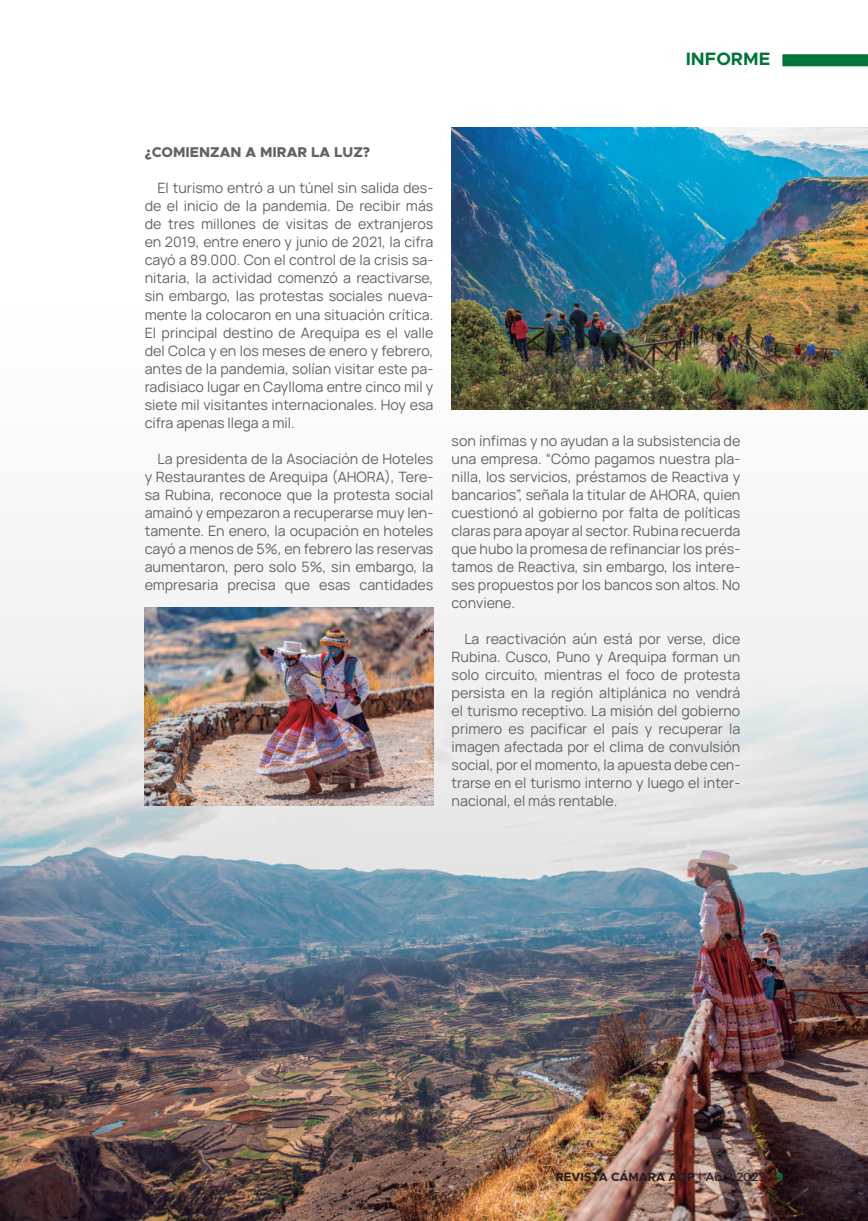
<style>
.page{position:relative;width:868px;height:1221px;background:#fff}
.page>*{position:absolute;margin:0;border:0;box-sizing:border-box;transform-origin:0 0}
.t1{font:700 18px "Metropolis";color:#007538}
.t2{font:14.25px/18px "Manrope";color:#636366;text-align:justify}
.t3{font:800 14.25px "Metropolis";color:#636366}
.t4{font:700 12px "Metropolis";color:#231f20}
.s1{font-weight:500}
.s2{color:#007538}
</style>
<div class="page">
<div style="left:0;top:301px;width:867px;height:919px;background:#f8f8f8"></div>
<img style="left:0;top:673px;width:867px;height:547px">
<img style="left:451px;top:128px;width:416px;height:281px">
<img style="left:145px;top:607px;width:288px;height:198px">
<div style="left:782px;top:54px;width:85px;height:12px;background:#007538"></div>
<p class="t1" style="left:685px;top:47px;width:86px">INFORME</p>
<p class="t3" style="left:145px;top:143px;width:227px">¿COMIENZAN A MIRAR LA LUZ?</p>
<p class="t2" style="left:145px;top:179px;width:290px;text-indent:13px">El turismo entró a un túnel sin salida des&shy;de el inicio de la pandemia. De recibir más de tres millones de visitas de extranjeros en 2019, entre enero y junio de 2021, la cifra cayó a 89.000. Con el control de la crisis sa&shy;nitaria, la actividad comenzó a reactivarse, sin embargo, las protestas sociales nueva&shy;mente la colocaron en una situación crítica.<br>El principal destino de Arequipa es el valle del Colca y en los meses de enero y febrero, antes de la pandemia, solían visitar este pa&shy;radisiaco lugar en Caylloma entre cinco mil y siete mil visitantes internacionales. Hoy esa cifra apenas llega a mil.</p>
<p class="t2" style="left:145px;top:449px;width:290px;text-indent:13px">La presidenta de la Asociación de Hoteles y Restaurantes de Arequipa (AHORA), Tere&shy;sa Rubina, reconoce que la protesta social amainó y empezaron a recuperarse muy len&shy;tamente. En enero, la ocupación en hoteles cayó a menos de 5%, en febrero las reservas aumentaron, pero solo 5%, sin embargo, la empresaria precisa que esas cantidades</p>
<p class="t2" style="left:451px;top:431px;width:290px">son ínfimas y no ayudan a la subsistencia de una empresa. “Cómo pagamos nuestra pla&shy;nilla, los servicios, préstamos de Reactiva y bancarios”, señala la titular de AHORA, quien cuestionó al gobierno por falta de políticas claras para apoyar al sector. Rubina recuerda que hubo la promesa de refinanciar los prés&shy;tamos de Reactiva, sin embargo, los intere&shy;ses propuestos por los bancos son altos. No conviene.</p>
<p class="t2" style="left:451px;top:629px;width:290px;text-indent:13px">La reactivación aún está por verse, dice Rubina. Cusco, Puno y Arequipa forman un solo circuito, mientras el foco de protesta persista en la región altiplánica no vendrá el turismo receptivo. La misión del gobierno primero es pacificar el país y recuperar la imagen afectada por el clima de convulsión social, por el momento, la apuesta debe cen&shy;trarse en el turismo interno y luego el inter&shy;nacional, el más rentable.</p>
<p class="t4" style="left:555px;top:1169px;width:229px">REVISTA CÁMARA AQP <span class="s1">| Abril 2023 |</span> <span class="s2">9</span></p>
</div>
